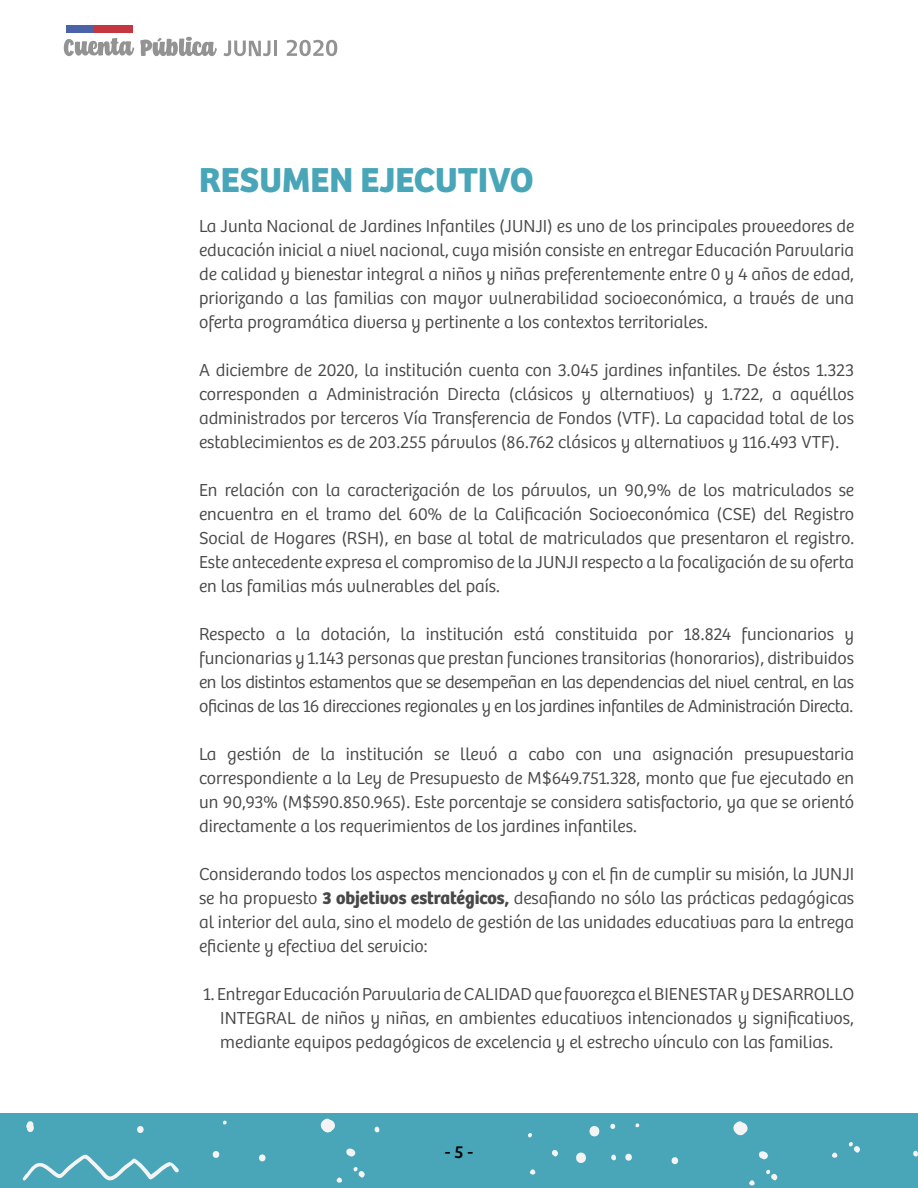
<style>
.page{position:relative;width:918px;height:1188px;background:#fff}
.page>*{position:absolute;margin:0;border:0;box-sizing:border-box;transform-origin:0 0}
.t1{font:700 36px "Bree";color:#48a6b8}
.t2{font:300 18px/24px "Bree";color:#484848;text-align:justify}
.t3{font:18px "Bree";color:#000}
.s1{font-weight:700}
</style>
<div class="page">
<div style="left:0;top:1114px;width:918px;height:74px;background:#48a6b8"></div>
<svg style="left:22px;top:1154px;width:157px;height:27px"></svg>
<svg style="left:576px;top:1153px;width:10px;height:10px"></svg>
<svg style="left:589px;top:1126px;width:11px;height:10px"></svg>
<svg style="left:610px;top:1124px;width:6px;height:5px"></svg>
<svg style="left:320px;top:1118px;width:15px;height:15px"></svg>
<svg style="left:346px;top:1148px;width:10px;height:9px"></svg>
<svg style="left:212px;top:1151px;width:8px;height:7px"></svg>
<svg style="left:259px;top:1154px;width:7px;height:7px"></svg>
<svg style="left:137px;top:1126px;width:7px;height:7px"></svg>
<svg style="left:353px;top:1167px;width:12px;height:11px"></svg>
<svg style="left:374px;top:1127px;width:6px;height:6px"></svg>
<svg style="left:26px;top:1121px;width:8px;height:11px"></svg>
<svg style="left:223px;top:1120px;width:4px;height:5px"></svg>
<svg style="left:336px;top:1177px;width:6px;height:6px"></svg>
<svg style="left:552px;top:1150px;width:6px;height:7px"></svg>
<svg style="left:528px;top:1133px;width:4px;height:5px"></svg>
<svg style="left:611px;top:1155px;width:5px;height:6px"></svg>
<svg style="left:530px;top:1169px;width:5px;height:6px"></svg>
<svg style="left:849px;top:1142px;width:11px;height:11px"></svg>
<svg style="left:913px;top:1151px;width:5px;height:6px"></svg>
<svg style="left:832px;top:1152px;width:5px;height:6px"></svg>
<svg style="left:733px;top:1121px;width:15px;height:15px"></svg>
<svg style="left:759px;top:1151px;width:9px;height:8px"></svg>
<svg style="left:625px;top:1154px;width:7px;height:7px"></svg>
<svg style="left:671px;top:1157px;width:8px;height:7px"></svg>
<svg style="left:766px;top:1170px;width:11px;height:11px"></svg>
<svg style="left:635px;top:1123px;width:5px;height:5px"></svg>
<svg style="left:749px;top:1180px;width:6px;height:6px"></svg>
<svg style="left:224px;top:41px;width:47px;height:15px"></svg>
<hr style="left:274px;top:41px;width:3px;height:15px;background:#939393">
<div style="left:93px;top:26px;width:40px;height:7px;background:#c43740"></div>
<div style="left:66px;top:26px;width:27px;height:7px;background:#4962a8"></div>
<svg style="left:64px;top:38px;width:70px;height:18px"></svg>
<svg style="left:140px;top:37px;width:77px;height:19px"></svg>
<svg style="left:287px;top:40px;width:50px;height:16px"></svg>
<h1 class="t1" style="left:199px;top:158px;width:336px">RESUMEN EJECUTIVO</h1>
<p class="t2" style="left:199px;top:215px;width:657px">La Junta Nacional de Jardines Infantiles (JUNJI) es uno de los principales proveedores de educación inicial a nivel nacional, cuya misión consiste en entregar Educación Parvularia de calidad y bienestar integral a niños y niñas preferentemente entre 0 y 4 años de edad, priorizando a las familias con mayor vulnerabilidad socioeconómica, a través de una oferta programática diversa y pertinente a los contextos territoriales.</p>
<p class="t2" style="left:199px;top:359px;width:657px">A diciembre de 2020, la institución cuenta con 3.045 jardines infantiles. De éstos 1.323 corresponden a Administración Directa (clásicos y alternativos) y 1.722, a aquéllos administrados por terceros Vía Transferencia de Fondos (VTF). La capacidad total de los establecimientos es de 203.255 párvulos (86.762 clásicos y alternativos y 116.493 VTF).</p>
<p class="t2" style="left:199px;top:479px;width:657px">En relación con la caracterización de los párvulos, un 90,9% de los matriculados se encuentra en el tramo del 60% de la Calificación Socioeconómica (CSE) del Registro Social de Hogares (RSH), en base al total de matriculados que presentaron el registro.<br>Este antecedente expresa el compromiso de la JUNJI respecto a la focalización de su oferta en las familias más vulnerables del país.</p>
<p class="t2" style="left:199px;top:622px;width:657px">Respecto a la dotación, la institución está constituida por 18.824 funcionarios y funcionarias y 1.143 personas que prestan funciones transitorias (honorarios), distribuidos en los distintos estamentos que se desempeñan en las dependencias del nivel central, en las oficinas de las 16 direcciones regionales y en los jardines infantiles de Administración Directa.</p>
<p class="t2" style="left:199px;top:742px;width:657px">La gestión de la institución se llevó a cabo con una asignación presupuestaria correspondiente a la Ley de Presupuesto de M$649.751.328, monto que fue ejecutado en un 90,93% (M$590.850.965). Este porcentaje se considera satisfactorio, ya que se orientó directamente a los requerimientos de los jardines infantiles.</p>
<p class="t2" style="left:199px;top:862px;width:657px">Considerando todos los aspectos mencionados y con el fin de cumplir su misión, la JUNJI se ha propuesto <span class="s1">3 objetivos estratégicos,</span> desafiando no sólo las prácticas pedagógicas al interior del aula, sino el modelo de gestión de las unidades educativas para la entrega eficiente y efectiva del servicio:</p>
<p class="t2" style="left:220px;top:982px;width:635px;text-indent:-17px">1. Entregar Educación Parvularia de CALIDAD que favorezca el BIENESTAR y DESARROLLO INTEGRAL de niños y niñas, en ambientes educativos intencionados y significativos, mediante equipos pedagógicos de excelencia y el estrecho vínculo con las familias.</p>
<p class="t3" style="left:445px;top:1141px;width:30px">- 5 -</p>
</div>
